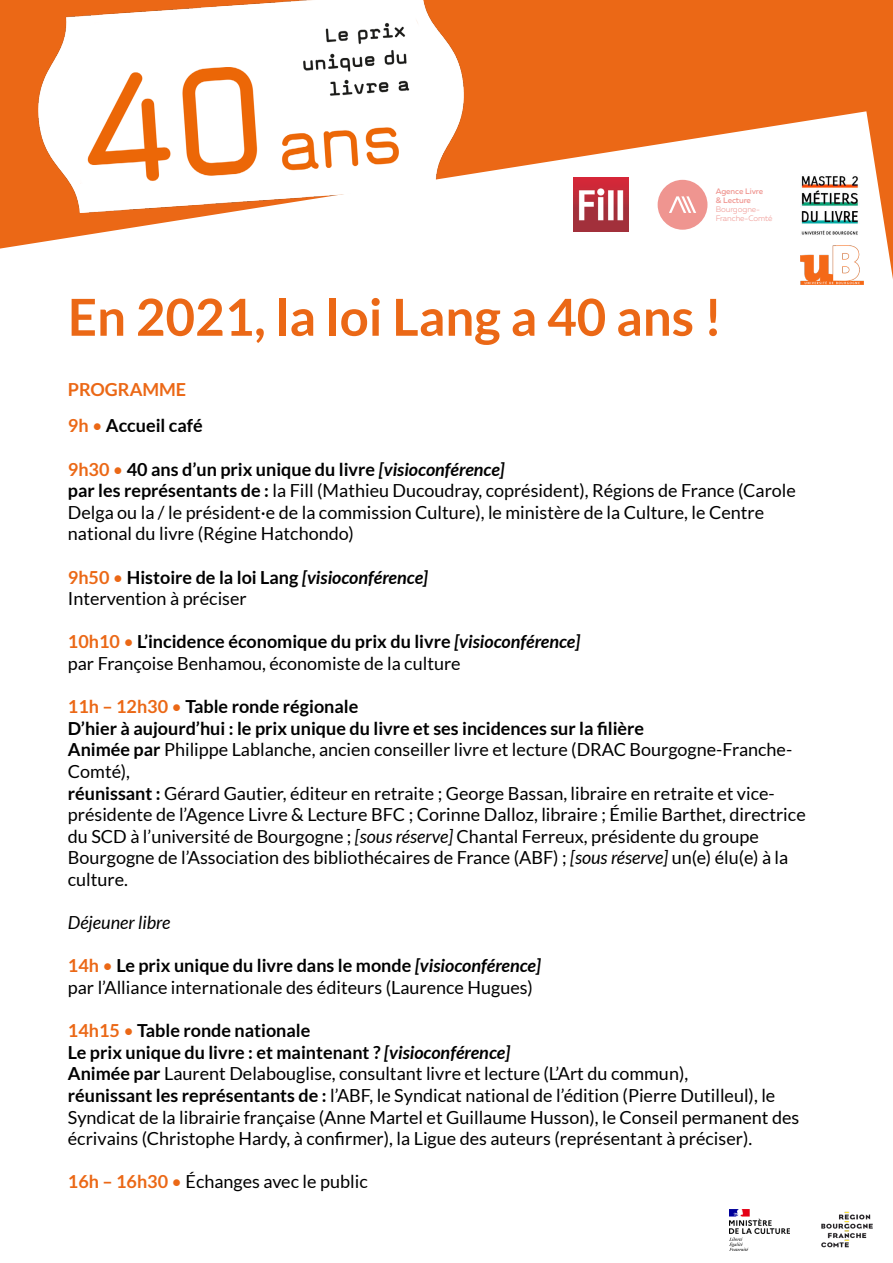
<style>
.page{position:relative;width:893px;height:1263px;background:#fff}
.page>*{position:absolute;margin:0;border:0;box-sizing:border-box;transform-origin:0 0}
.t1{font:700 51px "Lato";color:#eb6816}
.t2{font:18px/21.6px "Lato";color:#000}
.t3{font:700 18px/36px "Lato";color:#eb6816}
.t4{font:italic 18px "Lato";color:#000}
.t5{font:300 7.95px/9.1px "Muller";letter-spacing:-.005em;color:#ef9590}
.t6{font:500 7.95px/9.1px "Muller";letter-spacing:-.005em;color:#ef9590}
.s1{font-weight:400}
.s2{color:#000}
.s3{font-weight:700;color:#eb6816}
.s4{color:#eb6816}
.s5{font-weight:700}
.s6{font-weight:700;font-style:italic}
.s7{font-style:italic}
</style>
<div class="page">
<div style="left:0;top:0;width:893px;height:304px;background:#eb6816"></div>
<img style="left:821px;top:1211px;width:52px;height:37px">
<img style="left:730px;top:1209px;width:59px;height:42px">
<img style="left:38px;top:0;width:425px;height:111px">
<img style="left:81px;top:18px;width:340px;height:93px">
<svg style="left:0;top:111px;width:893px;height:193px;fill:#fff"></svg>
<img style="left:800px;top:174px;width:59px;height:61px">
<div style="left:658px;top:180px;width:49px;height:50px;background:#ef9590;border-radius:50%"></div>
<svg style="left:669px;top:196px;width:27px;height:17px"></svg>
<img style="left:574px;top:178px;width:55px;height:54px">
<img style="left:800px;top:245px;width:64px;height:39px">
<p class="t6" style="left:716px;top:186px;width:49px">Agence Livre &amp; Lecture</p>
<p class="t5" style="left:716px;top:205px;width:58px">Bourgogne-<br>Franche-Comté</p>
<h1 class="t1" style="left:68px;top:288px;width:656px">En 2021, la loi Lang a 40 ans !</h1>
<p class="t3" style="left:68px;top:372px;width:136px">PROGRAMME<br>9h <span class="s1">•</span> <span class="s2">Accueil café</span></p>
<p class="t2" style="left:68px;top:458px;width:730px"><span class="s3">9h30</span> <span class="s4">•</span> <span class="s5">40 ans d’un prix unique du livre</span> <span class="s6">[visioconférence]<br></span><span class="s5">par les représentants de :</span> la Fill (Mathieu Ducoudray, coprésident), Régions de France (Carole Delga ou la / le président·e de la commission Culture), le ministère de la Culture, le Centre national du livre (Régine Hatchondo)</p>
<p class="t2" style="left:68px;top:566px;width:361px"><span class="s3">9h50</span> <span class="s4">•</span> <span class="s5">Histoire de la loi Lang</span> <span class="s6">[visioconférence]<br></span>Intervention à préciser</p>
<p class="t2" style="left:68px;top:631px;width:514px"><span class="s3">10h10</span> <span class="s4">•</span> <span class="s5">L’incidence économique du prix du livre</span> <span class="s6">[visioconférence] </span>par Françoise Benhamou, économiste de la culture</p>
<p class="t2" style="left:68px;top:696px;width:739px"><span class="s3">11h – 12h30</span> <span class="s4">•</span> <span class="s5">Table ronde régionale<br>D’hier à aujourd’hui : le prix unique du livre et ses incidences sur la filière<br>Animée par</span> Philippe Lablanche, ancien conseiller livre et lecture (DRAC Bourgogne-Franche-Comté),<br><span class="s5">réunissant :</span> Gérard Gautier, éditeur en retraite ; George Bassan, libraire en retraite et vice&shy;présidente de l’Agence Livre &amp; Lecture BFC ; Corinne Dalloz, libraire ; Émilie Barthet, directrice du SCD à l’université de Bourgogne ; <span class="s7">[sous réserve]</span> Chantal Ferreux, présidente du groupe Bourgogne de l’Association des bibliothécaires de France (ABF) ; <span class="s7">[sous réserve]</span> un(e) élu(e) à la culture.</p>
<p class="t4" style="left:68px;top:913px;width:104px">Déjeuner libre</p>
<p class="t2" style="left:68px;top:955px;width:474px"><span class="s3">14h</span> <span class="s4">•</span> <span class="s5">Le prix unique du livre dans le monde</span> <span class="s6">[visioconférence] </span>par l’Alliance internationale des éditeurs (Laurence Hugues)</p>
<p class="t2" style="left:68px;top:1020px;width:733px"><span class="s3">14h15</span> <span class="s4">•</span> <span class="s5">Table ronde nationale<br>Le prix unique du livre : et maintenant ?</span> <span class="s6">[visioconférence]<br></span><span class="s5">Animée par</span> Laurent Delabouglise, consultant livre et lecture (L’Art du commun),<br><span class="s5">réunissant les représentants de :</span> l’ABF, le Syndicat national de l’édition (Pierre Dutilleul), le Syndicat de la librairie française (Anne Martel et Guillaume Husson), le Conseil permanent des écrivains (Christophe Hardy, à confirmer), la Ligue des auteurs (représentant à préciser).</p>
<p class="t2" style="left:68px;top:1171px;width:301px"><span class="s3">16h – 16h30</span> <span class="s4">•</span> Échanges avec le public</p>
</div>
